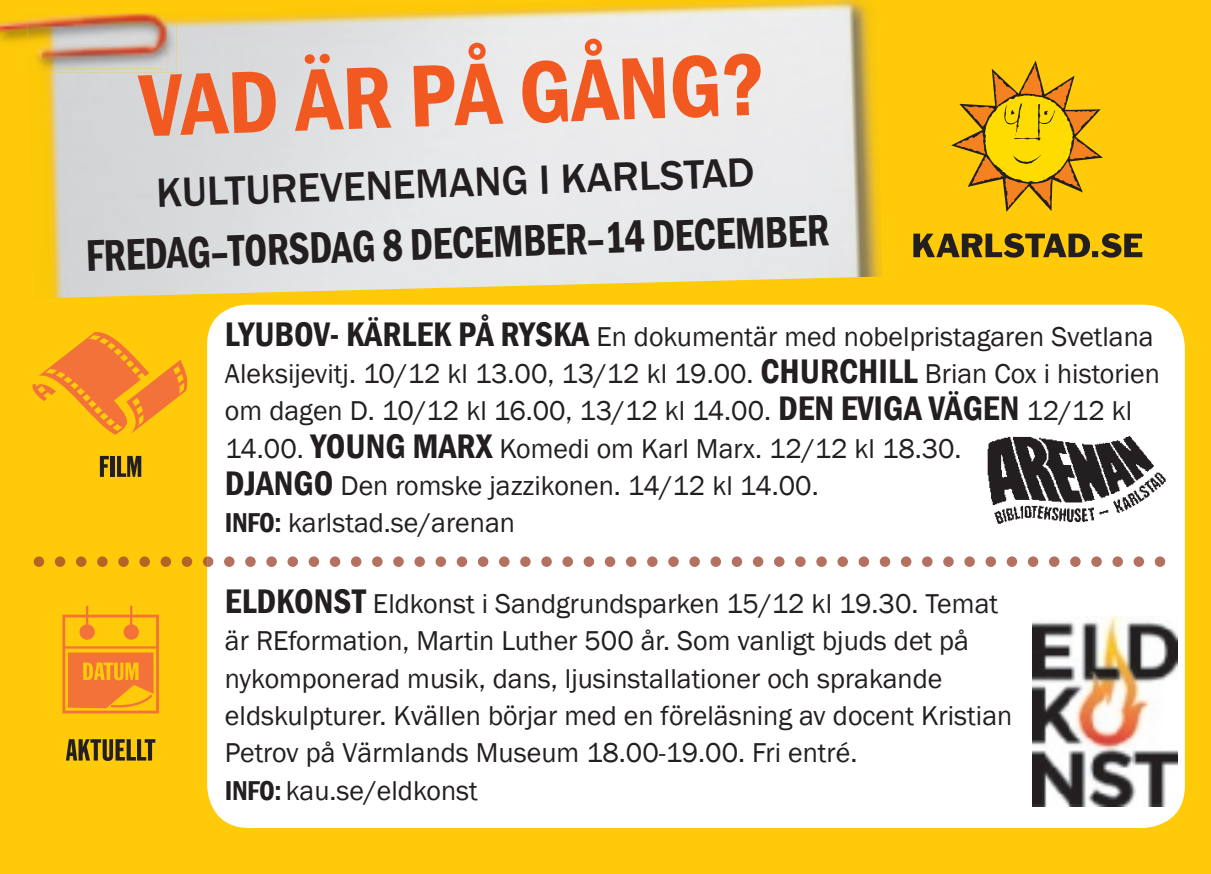
<style>
.page{position:relative;width:1211px;height:874px;background:#fff}
.page>*{position:absolute;margin:0;border:0;box-sizing:border-box;transform-origin:0 0}
.t1{font:600 condensed 91px "Franklin Gothic";color:#f15921}
.t2{font:600 condensed 45.5px "Franklin Gothic";color:#231f20;scale:.9 1}
.t3{font:500 42px "Franklin Gothic";color:#231f20}
.t4{font:28px/37.4px "Franklin Gothic";color:#231f20}
.s1{font-weight:600;font-stretch:condensed;font-size:35px}
.s2{font-weight:600;font-stretch:condensed}
</style>
<div class="page">
<div style="left:0;top:0;width:1210px;height:873px;background:#feca0a"></div>
<svg style="left:951px;top:60px;width:151px;height:152px"></svg>
<svg style="left:913px;top:233px;width:229px;height:24px"></svg>
<div style="left:207px;top:304px;width:977px;height:523px;background:#fff;border-radius:41px"></div>
<img style="left:47px;top:0;width:834px;height:298px">
<svg style="left:224px;top:556px;width:920px;height:10px"></svg>
<svg style="left:203px;top:556px;width:10px;height:10px"></svg>
<svg style="left:55px;top:556px;width:137px;height:10px"></svg>
<svg style="left:1154px;top:556px;width:11px;height:10px"></svg>
<svg style="left:34px;top:556px;width:10px;height:10px"></svg>
<img style="left:43px;top:12px;width:133px;height:61px">
<img style="left:0;top:20px;width:27px;height:22px">
<img style="left:27px;top:14px;width:140px;height:54px">
<svg style="left:100px;top:455px;width:9px;height:21px"></svg>
<div style="left:110px;top:455px;width:5px;height:21px;background:#231f20"></div>
<svg style="left:117px;top:455px;width:24px;height:21px"></svg>
<svg style="left:33px;top:332px;width:154px;height:102px"></svg>
<img style="left:987px;top:436px;width:179px;height:88px">
<svg style="left:62px;top:605px;width:97px;height:108px"></svg>
<svg style="left:66px;top:739px;width:89px;height:21px"></svg>
<img style="left:1032px;top:616px;width:145px;height:189px">
<h1 class="t1" style="left:138px;top:45px;width:627px;rotate:-2deg">VAD ÄR PÅ GÅNG?</h1>
<h3 class="t3" style="left:155px;top:167px;width:600px;rotate:-2deg">KULTUREVENEMANG I KARLSTAD</h3>
<h2 class="t2" style="left:85px;top:225px;width:827px;rotate:-2deg">FREDAG–TORSDAG 8 DECEMBER–14 DECEMBER</h2>
<p class="t4" style="left:225px;top:318px;width:936px"><span class="s1">LYUBOV- KÄRLEK PÅ RYSKA</span> En dokumentär med nobelpristagaren Svetlana Aleksijevitj. 10/12 kl 13.00, 13/12 kl 19.00. <span class="s1">CHURCHILL</span> Brian Cox i historien om dagen D. 10/12 kl 16.00, 13/12 kl 14.00. <span class="s1">DEN EVIGA VÄGEN</span> 12/12 kl 14.00. <span class="s1">YOUNG MARX</span> Komedi om Karl Marx. 12/12 kl 18.30.<br><span class="s1">DJANGO</span> Den romske jazzikonen. 14/12 kl 14.00.<br><span class="s2">INFO:</span> karlstad.se/arenan</p>
<p class="t4" style="left:225px;top:585px;width:788px"><span class="s1">ELDKONST</span> Eldkonst i Sandgrundsparken 15/12 kl 19.30. Temat är REformation, Martin Luther 500 år. Som vanligt bjuds det på nykomponerad musik, dans, ljusinstallationer och sprakande eldskulpturer. Kvällen börjar med en föreläsning av docent Kristian Petrov på Värmlands Museum 18.00-19.00. Fri entré.<br><span class="s2">INFO:</span> kau.se/eldkonst</p>
</div>
